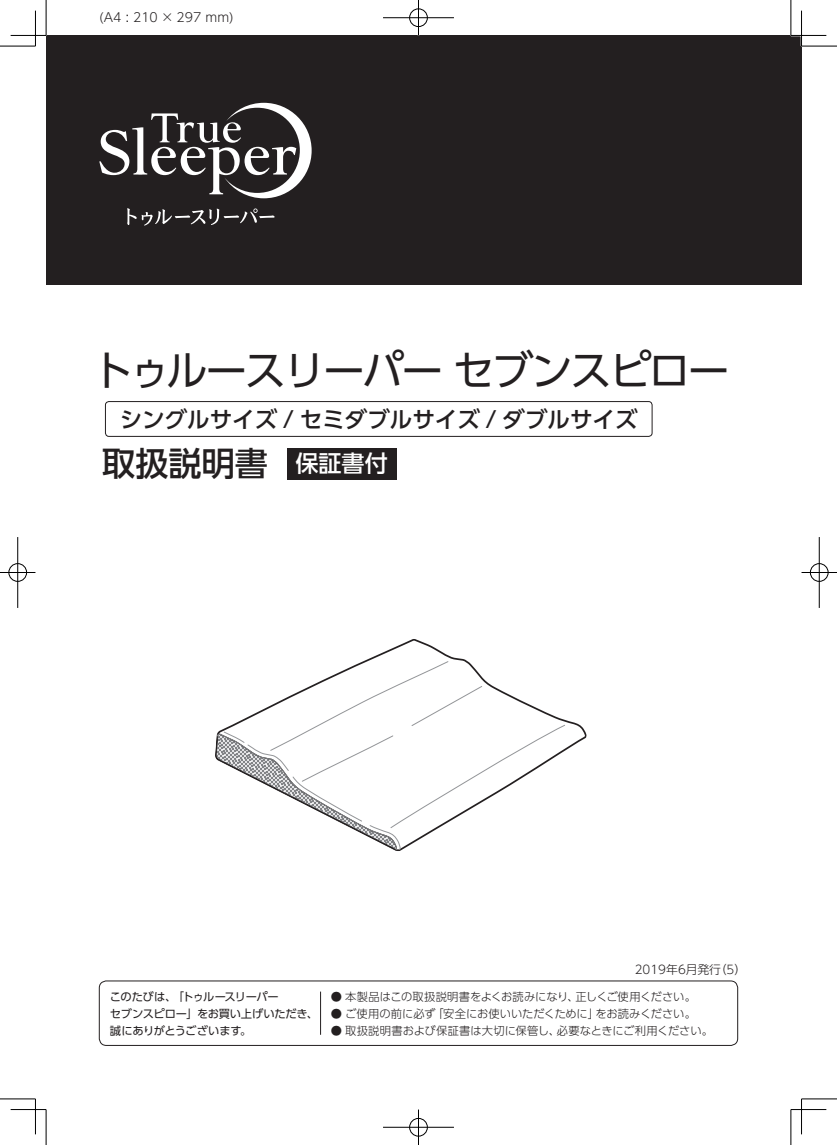
<style>
.page{position:relative;width:837px;height:1145px;background:#fff}
.page>*{position:absolute;margin:0;border:0;box-sizing:border-box;transform-origin:0 0}
.t1{font:41.25px "UD Shin Go Pro";letter-spacing:-.05em;color:#231f20}
.t2{font:500 33.12px "UD Shin Go Pro";color:#231f20}
.t3{font:500 23px "UD Shin Go Pro";color:#fff}
.t4{font:500 22.5px "UD Shin Go Pro";color:#231f20}
.t5{font:300 12.5px "UD Shin Go Pro";color:#231f20}
.t6{font:300 11.88px "UD Shin Go Pro";color:#231f20}
.t7{font:300 11.25px "UD Shin Go Pro";color:#231f20}
.t8{font:11.25px/16.9px "UD Shin Go Pro";letter-spacing:-.025em;color:#231f20}
</style>
<div class="page">
<div style="left:46px;top:35px;width:755px;height:250px;background:#231f20"></div>
<svg style="left:364px;top:639px;width:223px;height:212px"></svg>
<svg style="left:215px;top:661px;width:350px;height:189px"></svg>
<svg style="left:99px;top:103px;width:212px;height:95px"></svg>
<svg style="left:127px;top:208px;width:147px;height:17px"></svg>
<div style="left:287px;top:448px;width:109px;height:31px;background:#231f20"></div>
<div style="left:105px;top:401px;width:547px;height:36px;border:1px solid #231f20;border-radius:4px"></div>
<div style="left:99px;top:980px;width:638px;height:65px;border:1px solid #231f20;border-radius:7px"></div>
<hr style="left:320px;top:991px;width:1px;height:43px;background:#231f20">
<hr style="left:800px;top:11px;width:2px;height:35px;background:#fff">
<hr style="left:0;top:46px;width:35px;height:1px;background:#000">
<hr style="left:801px;top:46px;width:35px;height:1px;background:#000">
<hr style="left:0;top:1098px;width:35px;height:1px;background:#000">
<hr style="left:801px;top:1098px;width:35px;height:1px;background:#000">
<hr style="left:46px;top:0;width:1px;height:35px;background:#000">
<hr style="left:46px;top:1109px;width:1px;height:35px;background:#000">
<hr style="left:790px;top:0;width:1px;height:35px;background:#000">
<hr style="left:790px;top:1109px;width:1px;height:35px;background:#000">
<hr style="left:11px;top:35px;width:35px;height:1px;background:#000">
<hr style="left:790px;top:35px;width:36px;height:1px;background:#000">
<hr style="left:11px;top:1109px;width:35px;height:1px;background:#000">
<hr style="left:790px;top:1109px;width:36px;height:1px;background:#000">
<hr style="left:35px;top:11px;width:1px;height:35px;background:#000">
<hr style="left:35px;top:1098px;width:1px;height:36px;background:#000">
<hr style="left:801px;top:11px;width:1px;height:35px;background:#000">
<hr style="left:801px;top:1098px;width:1px;height:36px;background:#000">
<div style="left:408px;top:8px;width:20px;height:19px;border:2px solid #fff;border-radius:50%"></div>
<hr style="left:383px;top:17px;width:71px;height:2px;background:#fff">
<hr style="left:417px;top:0;width:2px;height:35px;background:#fff">
<div style="left:409px;top:9px;width:18px;height:18px;border:1px solid #000;border-radius:50%"></div>
<hr style="left:383px;top:18px;width:71px;height:1px;background:#000">
<hr style="left:418px;top:0;width:1px;height:35px;background:#000">
<div style="left:408px;top:1117px;width:20px;height:20px;border:2px solid #fff;border-radius:50%"></div>
<hr style="left:383px;top:1126px;width:71px;height:2px;background:#fff">
<hr style="left:417px;top:1109px;width:2px;height:35px;background:#fff">
<div style="left:409px;top:1118px;width:18px;height:18px;border:1px solid #000;border-radius:50%"></div>
<hr style="left:383px;top:1127px;width:71px;height:1px;background:#000">
<hr style="left:418px;top:1109px;width:1px;height:35px;background:#000">
<div style="left:8px;top:562px;width:19px;height:20px;border:2px solid #fff;border-radius:50%"></div>
<hr style="left:0;top:571px;width:35px;height:2px;background:#fff">
<hr style="left:17px;top:537px;width:2px;height:71px;background:#fff">
<div style="left:9px;top:563px;width:18px;height:18px;border:1px solid #000;border-radius:50%"></div>
<hr style="left:0;top:572px;width:35px;height:1px;background:#000">
<hr style="left:18px;top:537px;width:1px;height:71px;background:#000">
<div style="left:809px;top:562px;width:19px;height:20px;border:2px solid #fff;border-radius:50%"></div>
<hr style="left:801px;top:571px;width:35px;height:2px;background:#fff">
<div style="left:809px;top:563px;width:19px;height:18px;border:1px solid #000;border-radius:50%"></div>
<hr style="left:801px;top:572px;width:35px;height:1px;background:#000">
<hr style="left:818px;top:537px;width:1px;height:71px;background:#000">
<p class="t5" style="left:99px;top:7px;width:136px">(A4 : 210 × 297 mm)</p>
<h1 class="t1" style="left:92px;top:337px;width:638px">トゥルースリーパー セブンスピロー</h1>
<h3 class="t4" style="left:120px;top:401px;width:519px">シングルサイズ / セミダブルサイズ / ダブルサイズ</h3>
<h2 class="t2" style="left:102px;top:436px;width:167px">取扱説明書</h2>
<h3 class="t3" style="left:295px;top:445px;width:94px">保証書付</h3>
<p class="t6" style="left:634px;top:959px;width:113px">2019年6月発行（5）</p>
<p class="t8" style="left:110px;top:988px;width:209px">このたびは、「トゥルースリーパー<br>セブンスピロー」をお買い上げいただき、誠にありがとうございます。</p>
<p class="t7" style="left:331px;top:988px;width:366px">● 本製品はこの取扱説明書をよくお読みになり、正しくご使用ください。</p>
<p class="t7" style="left:331px;top:1005px;width:366px">● ご使用の前に必ず「安全にお使いいただくために」をお読みください。</p>
<p class="t7" style="left:331px;top:1021px;width:383px">● 取扱説明書および保証書は大切に保管し、必要なときにご利用ください。</p>
</div>
